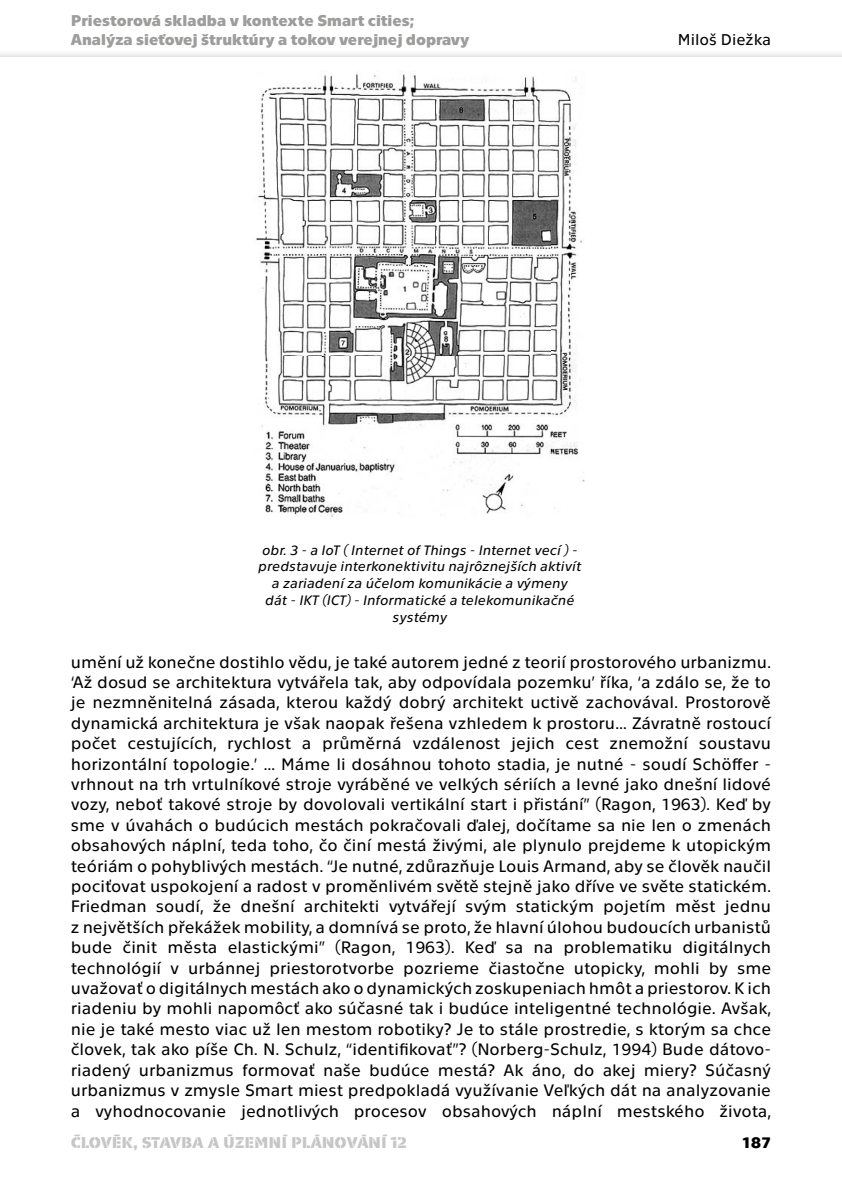
<style>
.page{position:relative;width:842px;height:1191px;background:#fff}
.page>*{position:absolute;margin:0;border:0;box-sizing:border-box;transform-origin:0 0}
.t1{font:17px/20.4px "Technika";color:#000;text-align:justify}
.t2{font:700 16px/19.2px "Technika";color:#9d9d9c}
.t3{font:700 16px "Technika Stencil";color:#c6c6c6}
.t4{font:16px "Technika";color:#000}
.t5{font:700 16px "Technika";color:#000}
.t6{font:italic 14px/16.8px "Technika";color:#000;text-align:center}
</style>
<div class="page">
<img style="left:256px;top:74px;width:328px;height:443px">
<p class="t2" style="left:71px;top:10px;width:400px">Priestorová skladba v kontexte Smart cities;<br>Analýza sieťovej štruktúry a tokov verejnej dopravy</p>
<p class="t4" style="left:678px;top:29px;width:95px">Miloš Diežka</p>
<p class="t6" style="left:258px;top:540px;width:325px">obr. 3 - a IoT ( Internet of Things - Internet vecí ) - predstavuje interkonektivitu najrôznejších aktivít a zariadení za účelom komunikácie a výmeny<br>dát - IKT (ICT) - Informatické a telekomunikačné systémy</p>
<p class="t1" style="left:71px;top:650px;width:702px">umění už konečne dostihlo vědu, je také autorem jedné z teorií prostorového urbanizmu. ‘Až dosud se architektura vytvářela tak, aby odpovídala pozemku’ říka, ‘a zdálo se, že to je nezmněnitelná zásada, kterou každý dobrý architekt uctivě zachovával. Prostorově dynamická architektura je však naopak řešena vzhledem k prostoru… Závratně rostoucí počet cestujících, rychlost a průměrná vzdálenost jejich cest znemožní soustavu horizontální topologie.’ … Máme li dosáhnou tohoto stadia, je nutné - soudí Schöffer - vrhnout na trh vrtulníkové stroje vyráběné ve velkých sériích a levné jako dnešní lidové vozy, neboť takové stroje by dovolovali vertikální start i přistání” (Ragon, 1963). Keď by sme v úvahách o budúcich mestách pokračovali ďalej, dočítame sa nie len o zmenách obsahových náplní, teda toho, čo činí mestá živými, ale plynulo prejdeme k utopickým teóriám o pohyblivých mestách. “Je nutné, zdůrazňuje Louis Armand, aby se člověk naučil pociťovat uspokojení a radost v proměnlivém světě stejně jako dříve ve světe statickém.<br>Friedman soudí, že dnešní architekti vytvářejí svým statickým pojetím měst jednu z největších překážek mobility, a domnívá se proto, že hlavní úlohou budoucích urbanistů bude činit města elastickými” (Ragon, 1963). Keď sa na problematiku digitálnych technológií v urbánnej priestorotvorbe pozrieme čiastočne utopicky, mohli by sme uvažovať o digitálnych mestách ako o dynamických zoskupeniach hmôt a priestorov. K ich riadeniu by mohli napomôcť ako súčasné tak i budúce inteligentné technológie. Avšak, nie je také mesto viac už len mestom robotiky? Je to stále prostredie, s ktorým sa chce človek, tak ako píše Ch. N. Schulz, “identifikovať”? (Norberg-Schulz, 1994) Bude dátovo&shy;riadený urbanizmus formovať naše budúce mestá? Ak áno, do akej miery? Súčasný urbanizmus v zmysle Smart miest predpokladá využívanie Veľkých dát na analyzovanie a vyhodnocovanie jednotlivých procesov obsahových náplní mestského života,</p>
<p class="t3" style="left:71px;top:1134px;width:337px">ČLOVĚK, STAVBA A ÚZEMNÍ PLÁNOVÁNÍ 12</p>
<p class="t5" style="left:741px;top:1131px;width:31px">187</p>
</div>
